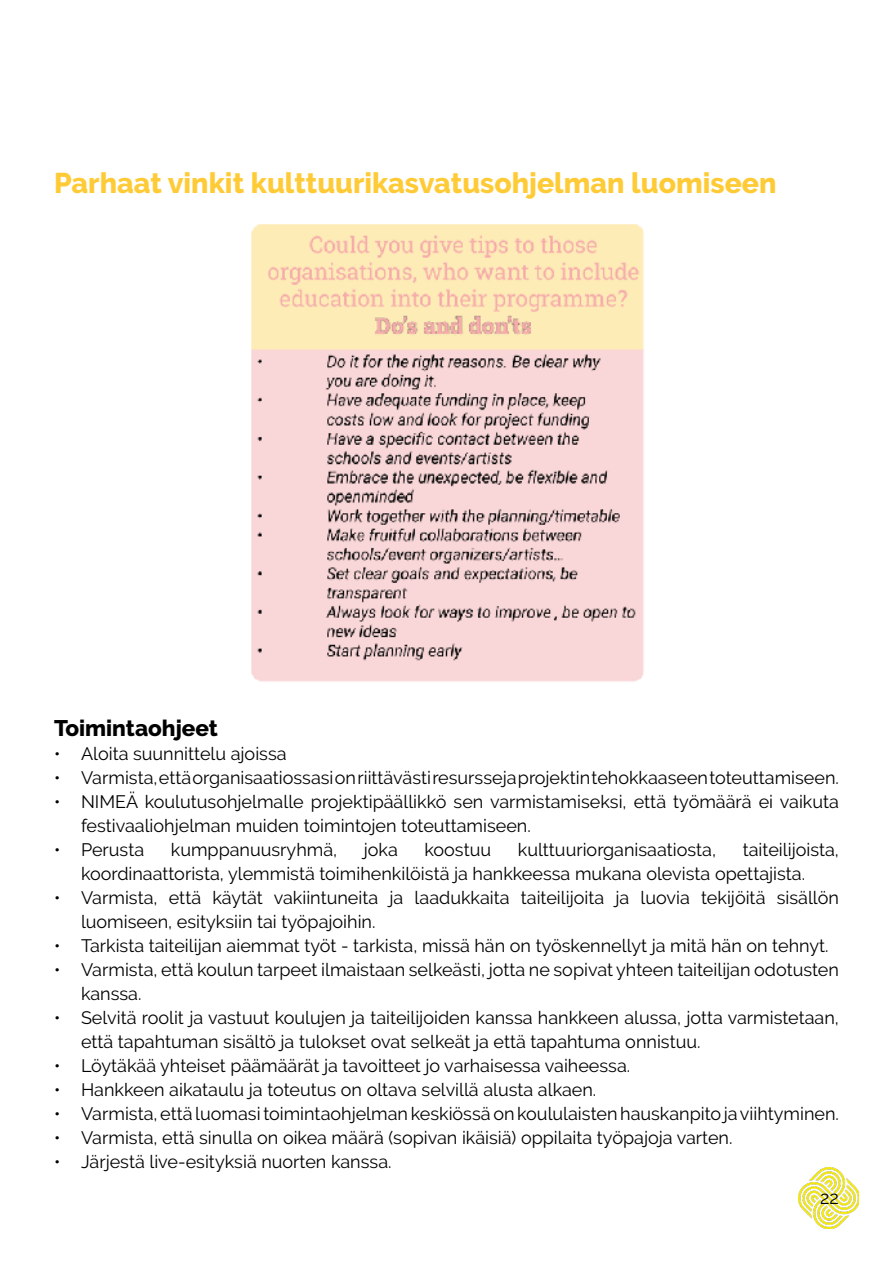
<style>
.page{position:relative;width:893px;height:1263px;background:#fff}
.page>*{position:absolute;margin:0;border:0;box-sizing:border-box;transform-origin:0 0}
.t1{font:800 28.5px "Raleway";color:#fecb37}
.t2{font:800 22.5px "Raleway";color:#000}
.t3{font:18px/24px "Raleway";color:#000}
</style>
<div class="page">
<img style="left:798px;top:1167px;width:61px;height:62px">
<img style="left:251px;top:224px;width:393px;height:458px">
<h1 class="t1" style="left:54px;top:167px;width:724px">Parhaat vinkit kulttuurikasvatusohjelman luomiseen</h1>
<p class="t2" style="left:54px;top:715px;width:166px">Toimintaohjeet</p>
<p class="t3" style="left:54px;top:741px;width:234px">• Aloita suunnittelu ajoissa</p>
<p class="t3" style="left:54px;top:765px;width:786px">• Varmista, että organisaatiossasi on riittävästi resursseja projektin tehokkaaseen toteuttamiseen.</p>
<p class="t3" style="left:81px;top:789px;width:759px;text-indent:-27px">• NIMEÄ koulutusohjelmalle projektipäällikkö sen varmistamiseksi, että työmäärä ei vaikuta festivaaliohjelman muiden toimintojen toteuttamiseen.</p>
<p class="t3" style="left:54px;top:837px;width:92px">• Perusta</p>
<p class="t3" style="left:171px;top:837px;width:168px">kumppanuusryhmä,</p>
<p class="t3" style="left:364px;top:837px;width:35px">joka</p>
<p class="t3" style="left:424px;top:837px;width:68px">koostuu</p>
<p class="t3" style="left:518px;top:837px;width:200px">kulttuuriorganisaatiosta,</p>
<p class="t3" style="left:81px;top:837px;width:759px;text-indent:662px">taiteilijoista, koordinaattorista, ylemmistä toimihenkilöistä ja hankkeessa mukana olevista opettajista.</p>
<p class="t3" style="left:81px;top:885px;width:759px;text-indent:-27px">• Varmista, että käytät vakiintuneita ja laadukkaita taiteilijoita ja luovia tekijöitä sisällön luomiseen, esityksiin tai työpajoihin.</p>
<p class="t3" style="left:54px;top:933px;width:776px">• Tarkista taiteilijan aiemmat työt - tarkista, missä hän on työskennellyt ja mitä hän on tehnyt.</p>
<p class="t3" style="left:81px;top:957px;width:759px;text-indent:-27px">• Varmista, että koulun tarpeet ilmaistaan selkeästi, jotta ne sopivat yhteen taiteilijan odotusten kanssa.</p>
<p class="t3" style="left:81px;top:1005px;width:759px;text-indent:-27px">• Selvitä roolit ja vastuut koulujen ja taiteilijoiden kanssa hankkeen alussa, jotta varmistetaan, että tapahtuman sisältö ja tulokset ovat selkeät ja että tapahtuma onnistuu.</p>
<p class="t3" style="left:54px;top:1053px;width:578px">• Löytäkää yhteiset päämäärät ja tavoitteet jo varhaisessa vaiheessa.</p>
<p class="t3" style="left:54px;top:1077px;width:544px">• Hankkeen aikataulu ja toteutus on oltava selvillä alusta alkaen.</p>
<p class="t3" style="left:54px;top:1101px;width:786px">• Varmista, että luomasi toimintaohjelman keskiössä on koululaisten hauskanpito ja viihtyminen.</p>
<p class="t3" style="left:54px;top:1125px;width:680px">• Varmista, että sinulla on oikea määrä (sopivan ikäisiä) oppilaita työpajoja varten.</p>
<p class="t3" style="left:54px;top:1149px;width:339px">• Järjestä live-esityksiä nuorten kanssa.</p>
<p class="t3" style="left:820px;top:1185px;width:20px">22</p>
</div>
